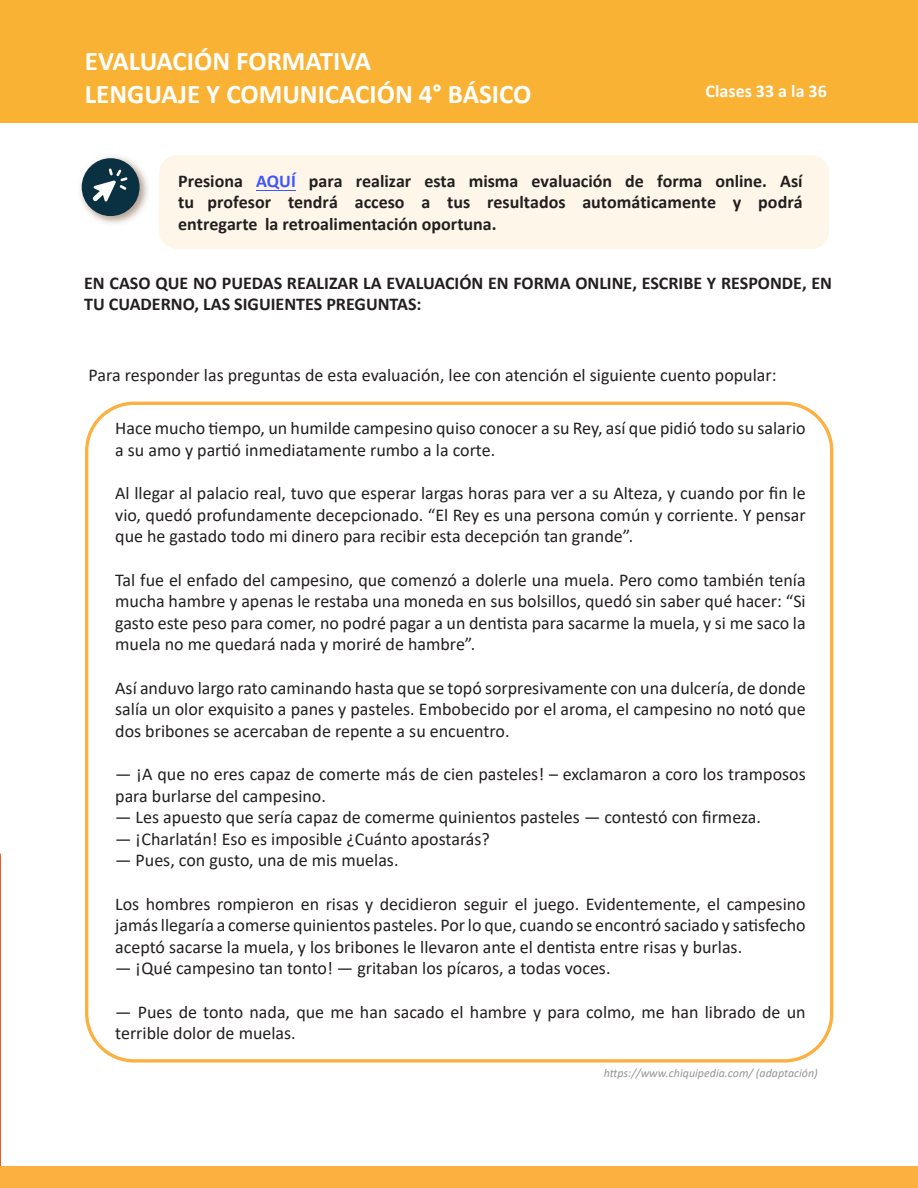
<style>
.page{position:relative;width:918px;height:1188px;background:#fff}
.page>*{position:absolute;margin:0;border:0;box-sizing:border-box;transform-origin:0 0}
.t1{font:700 27px "Calibri";color:#fff}
.t2{font:18px/21.6px "Calibri";color:#231f20;text-align:justify}
.t3{font:700 18px/21.6px "Calibri";color:#231f20}
.t4{font:700 18px "Calibri";color:#fff}
.t5{font:italic 12px "Calibri";color:#939598}
.s1{color:#4055ff}
</style>
<div class="page">
<svg style="left:0;top:888px;width:1px;height:279px"></svg>
<hr style="left:0;top:856px;width:1px;height:32px;background:#f15921">
<div style="left:0;top:1167px;width:918px;height:21px;background:#fbb03f"></div>
<div style="left:85px;top:402px;width:748px;height:661px;border:3px solid #fbb03f;border-radius:48px"></div>
<div style="left:159px;top:155px;width:670px;height:94px;background:#fef6e8;border-radius:18px"></div>
<img style="left:80px;top:156px;width:68px;height:68px">
<div style="left:82px;top:158px;width:58px;height:58px;background:#0a3141;border-radius:50%"></div>
<svg style="left:93px;top:168px;width:35px;height:34px"></svg>
<div style="left:0;top:0;width:918px;height:123px;background:#f9b233"></div>
<hr style="left:256px;top:190px;width:40px;height:1px;background:#4055ff">
<p class="t1" style="left:85px;top:42px;width:288px">EVALUACIÓN FORMATIVA</p>
<p class="t1" style="left:85px;top:75px;width:448px">LENGUAJE Y COMUNICACIÓN 4° BÁSICO</p>
<p class="t4" style="left:706px;top:79px;width:123px">Clases 33 a la 36</p>
<p class="t3" style="left:178px;top:170px;width:626px;text-align:justify">Presiona <span class="s1">AQUÍ</span> para realizar esta misma evaluación de forma online. Así tu profesor tendrá acceso a tus resultados automáticamente y podrá entregarte la retroalimentación oportuna.</p>
<p class="t3" style="left:84px;top:272px;width:749px">EN CASO QUE NO PUEDAS REALIZAR LA EVALUACIÓN EN FORMA ONLINE, ESCRIBE Y RESPONDE, EN<br>TU CUADERNO, LAS SIGUIENTES PREGUNTAS:</p>
<p class="t2" style="left:89px;top:364px;width:689px">Para responder las preguntas de esta evaluación, lee con atención el siguiente cuento popular:</p>
<p class="t2" style="left:115px;top:417px;width:692px">Hace mucho tiempo, un humilde campesino quiso conocer a su Rey, así que pidió todo su salario a su amo y partió inmediatamente rumbo a la corte.</p>
<p class="t2" style="left:115px;top:482px;width:692px">Al llegar al palacio real, tuvo que esperar largas horas para ver a su Alteza, y cuando por fin le vio, quedó profundamente decepcionado. “El Rey es una persona común y corriente. Y pensar que he gastado todo mi dinero para recibir esta decepción tan grande”.</p>
<p class="t2" style="left:115px;top:568px;width:692px">Tal fue el enfado del campesino, que comenzó a dolerle una muela. Pero como también tenía mucha hambre y apenas le restaba una moneda en sus bolsillos, quedó sin saber qué hacer: “Si gasto este peso para comer, no podré pagar a un dentista para sacarme la muela, y si me saco la muela no me quedará nada y moriré de hambre”.</p>
<p class="t2" style="left:115px;top:676px;width:692px">Así anduvo largo rato caminando hasta que se topó sorpresivamente con una dulcería, de donde salía un olor exquisito a panes y pasteles. Embobecido por el aroma, el campesino no notó que dos bribones se acercaban de repente a su encuentro.</p>
<p class="t2" style="left:115px;top:763px;width:692px">— ¡A que no eres capaz de comerte más de cien pasteles! – exclamaron a coro los tramposos para burlarse del campesino.</p>
<p class="t2" style="left:115px;top:806px;width:647px">— Les apuesto que sería capaz de comerme quinientos pasteles — contestó con firmeza.</p>
<p class="t2" style="left:115px;top:828px;width:376px">— ¡Charlatán! Eso es imposible ¿Cuánto apostarás?</p>
<p class="t2" style="left:115px;top:849px;width:285px">— Pues, con gusto, una de mis muelas.</p>
<p class="t2" style="left:115px;top:892px;width:692px">Los hombres rompieron en risas y decidieron seguir el juego. Evidentemente, el campesino jamás llegaría a comerse quinientos pasteles. Por lo que, cuando se encontró saciado y satisfecho aceptó sacarse la muela, y los bribones le llevaron ante el dentista entre risas y burlas.</p>
<p class="t2" style="left:115px;top:957px;width:497px">— ¡Qué campesino tan tonto! — gritaban los pícaros, a todas voces.</p>
<p class="t2" style="left:115px;top:1000px;width:692px">— Pues de tonto nada, que me han sacado el hambre y para colmo, me han librado de un terrible dolor de muelas.</p>
<p class="t5" style="left:604px;top:1065px;width:216px">https://www.chiquipedia.com/ (adaptación)</p>
</div>
